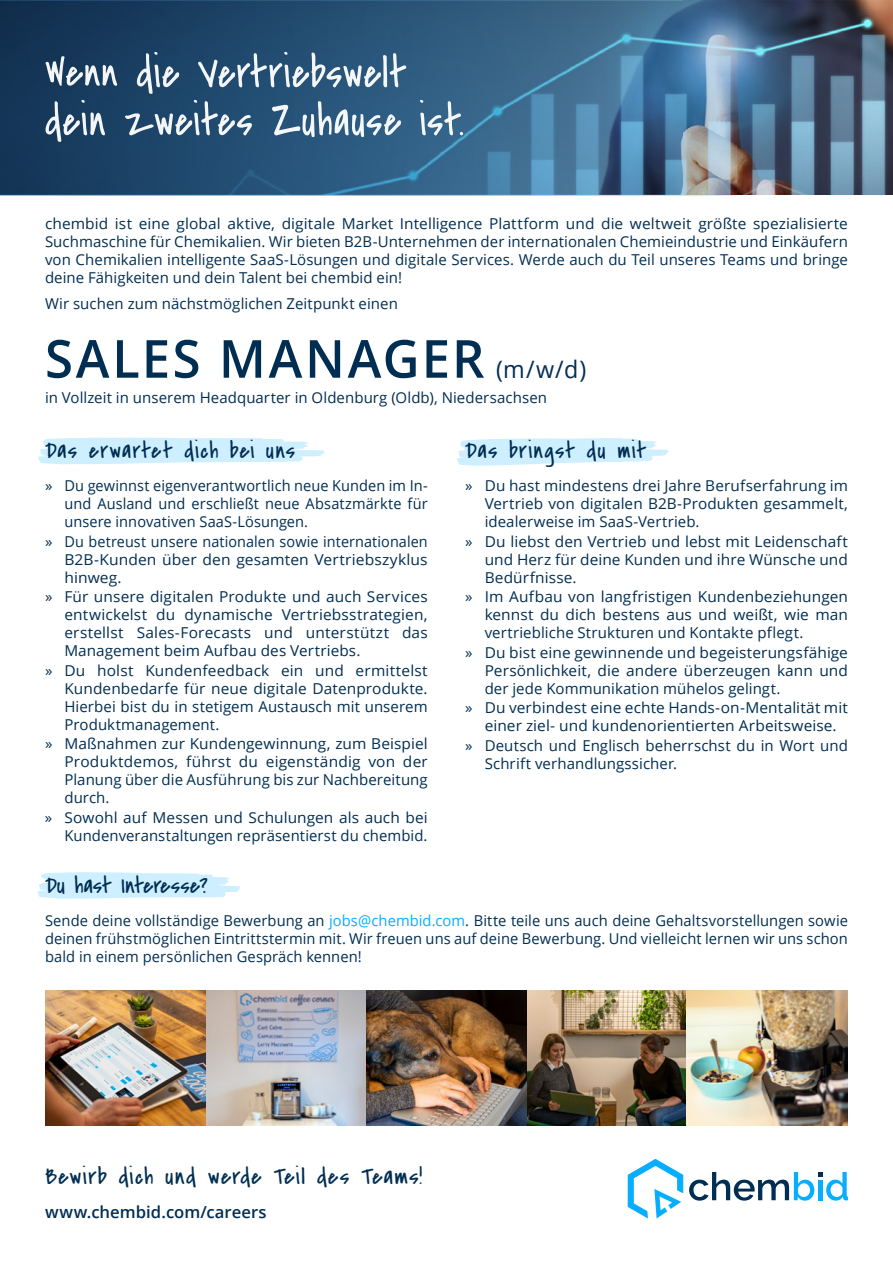
<style>
.page{position:relative;width:893px;height:1263px;background:#fff}
.page>*{position:absolute;margin:0;border:0;box-sizing:border-box;transform-origin:0 0}
.t1{font:600 52.5px "Open Sans";letter-spacing:.05em;color:#002e52}
.t2{font:24px "Covered By Your Grace";letter-spacing:.045em;color:#002e52}
.t3{font:24px "Covered By Your Grace";color:#002e52}
.t4{font:600 16.5px "Open Sans";color:#002e52}
.t5{font:15px/18px "Open Sans";letter-spacing:.005em;color:#002e52;text-align:justify}
.s1{font-weight:400;font-size:24px}
.s2{color:#07aeff}
</style>
<div class="page">
<img style="left:45px;top:990px;width:803px;height:135px">
<svg style="left:689px;top:1172px;width:159px;height:28px"></svg>
<svg style="left:628px;top:1159px;width:55px;height:59px"></svg>
<img style="left:0;top:0;width:893px;height:196px">
<svg style="left:38px;top:438px;width:287px;height:26px"></svg>
<svg style="left:457px;top:438px;width:212px;height:28px"></svg>
<svg style="left:38px;top:872px;width:203px;height:26px"></svg>
<img style="left:46px;top:56px;width:73px;height:30px">
<img style="left:137px;top:52px;width:270px;height:42px">
<img style="left:46px;top:100px;width:208px;height:42px">
<img style="left:272px;top:105px;width:28px;height:30px">
<img style="left:302px;top:100px;width:161px;height:37px">
<p class="t5" style="left:45px;top:214px;width:804px">chembid ist eine global aktive, digitale Market Intelligence Plattform und die weltweit größte spezialisierte Suchmaschine für Chemikalien. Wir bieten B2B-Unternehmen der internationalen Chemieindustrie und Einkäufern von Chemikalien intelligente SaaS-Lösungen und digitale Services. Werde auch du Teil unseres Teams und bringe deine Fähigkeiten und dein Talent bei chembid ein!</p>
<p class="t5" style="left:45px;top:294px;width:354px">Wir suchen zum nächstmöglichen Zeitpunkt einen</p>
<h1 class="t1" style="left:45px;top:323px;width:543px">SALES MANAGER <span class="s1">(m/w/d)</span></h1>
<p class="t5" style="left:45px;top:388px;width:504px">in Vollzeit in unserem Headquarter in Oldenburg (Oldb), Niedersachsen</p>
<h2 class="t2" style="left:45px;top:434px;width:252px">Das erwartet dich bei uns</h2>
<p class="t5" style="left:64px;top:476px;width:365px;text-indent:-19px">» Du gewinnst eigenverantwortlich neue Kunden im In&shy;und Ausland und erschließt neue Absatzmärkte für unsere innovativen SaaS-Lösungen.</p>
<p class="t5" style="left:64px;top:532px;width:365px;text-indent:-19px">» Du betreust unsere nationalen sowie internationalen B2B-Kunden über den gesamten Vertriebszyklus hinweg.</p>
<p class="t5" style="left:64px;top:587px;width:365px;text-indent:-19px">» Für unsere digitalen Produkte und auch Services entwickelst du dynamische Vertriebsstrategien, erstellst Sales-Forecasts und unterstützt das Management beim Aufbau des Vertriebs.</p>
<p class="t5" style="left:64px;top:661px;width:365px;text-indent:-19px">» Du holst Kundenfeedback ein und ermittelst Kundenbedarfe für neue digitale Datenprodukte.<br>Hierbei bist du in stetigem Austausch mit unserem Produktmanagement.</p>
<p class="t5" style="left:64px;top:734px;width:365px;text-indent:-19px">» Maßnahmen zur Kundengewinnung, zum Beispiel Produktdemos, führst du eigenständig von der Planung über die Ausführung bis zur Nachbereitung durch.</p>
<p class="t5" style="left:45px;top:808px;width:384px;text-align:right">» Sowohl auf Messen und Schulungen als auch bei<br>Kundenveranstaltungen repräsentierst du chembid.</p>
<h2 class="t2" style="left:465px;top:434px;width:183px">Das bringst du mit</h2>
<p class="t5" style="left:485px;top:476px;width:365px;text-indent:-19px">» Du hast mindestens drei Jahre Berufserfahrung im Vertrieb von digitalen B2B-Produkten gesammelt, idealerweise im SaaS-Vertrieb.</p>
<p class="t5" style="left:485px;top:532px;width:365px;text-indent:-19px">» Du liebst den Vertrieb und lebst mit Leidenschaft und Herz für deine Kunden und ihre Wünsche und Bedürfnisse.</p>
<p class="t5" style="left:485px;top:587px;width:365px;text-indent:-19px">» Im Aufbau von langfristigen Kundenbeziehungen kennst du dich bestens aus und weißt, wie man vertriebliche Strukturen und Kontakte pflegt.</p>
<p class="t5" style="left:485px;top:643px;width:365px;text-indent:-19px">» Du bist eine gewinnende und begeisterungsfähige Persönlichkeit, die andere überzeugen kann und der jede Kommunikation mühelos gelingt.</p>
<p class="t5" style="left:465px;top:698px;width:384px;text-align:center">» Du verbindest eine echte Hands-on-Mentalität mit einer ziel- und kundenorientierten Arbeitsweise.</p>
<p class="t5" style="left:485px;top:736px;width:365px;text-indent:-19px">» Deutsch und Englisch beherrschst du in Wort und<br>Schrift verhandlungssicher.</p>
<h2 class="t3" style="left:45px;top:869px;width:164px">Du hast Interesse?</h2>
<p class="t5" style="left:45px;top:911px;width:804px">Sende deine vollständige Bewerbung an <span class="s2">jobs@chembid.com</span>. Bitte teile uns auch deine Gehaltsvorstellungen sowie deinen frühstmöglichen Eintrittstermin mit. Wir freuen uns auf deine Bewerbung. Und vielleicht lernen wir uns schon bald in einem persönlichen Gespräch kennen!</p>
<h2 class="t2" style="left:45px;top:1160px;width:379px">Bewirb dich und werde Teil des Teams!</h2>
<p class="t4" style="left:45px;top:1201px;width:223px">www.chembid.com/careers</p>
</div>
